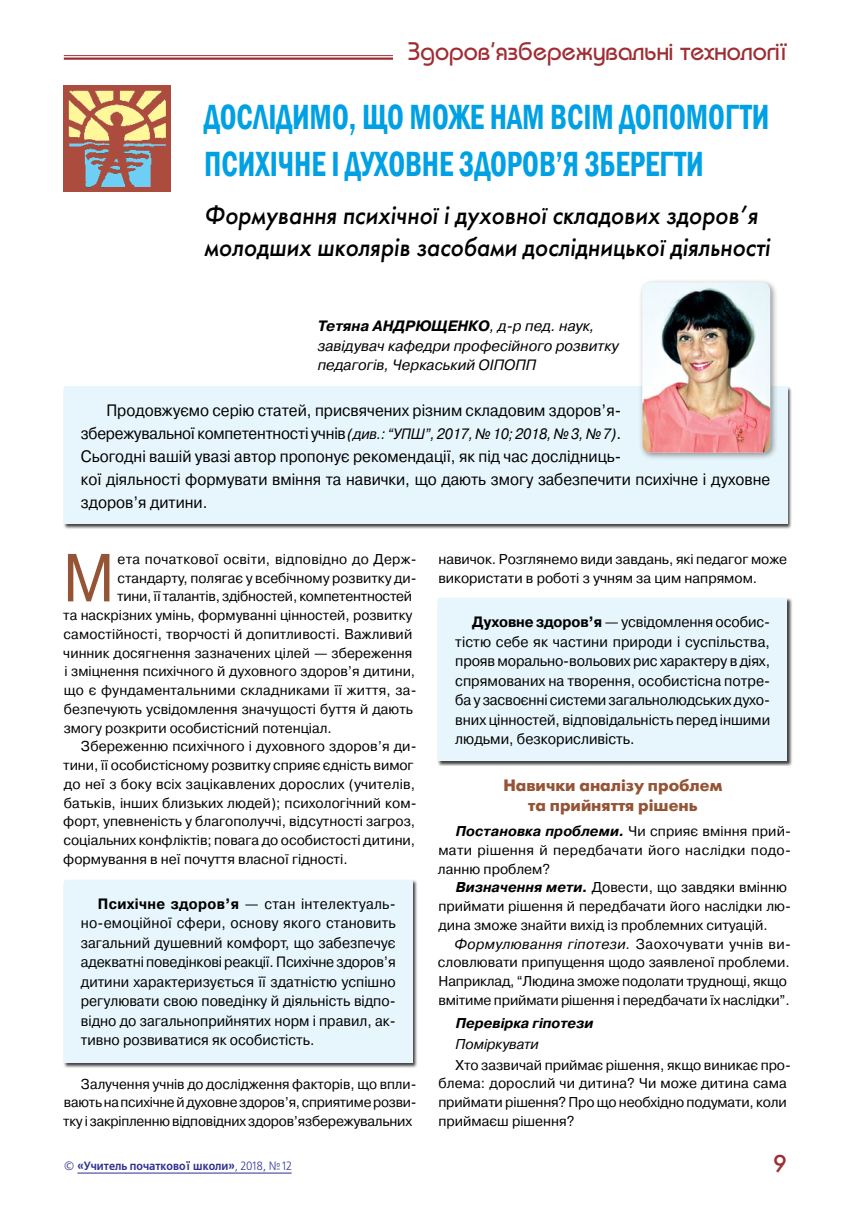
<style>
.page{position:relative;width:851px;height:1212px;background:#fff}
.page>*{position:absolute;margin:0;border:0;box-sizing:border-box;transform-origin:0 0}
.Текст{font:67.8px "Pragmatica C";color:#955436;scale:.85 1}
.Заголовок{font:600 condensed 36px "Franklin Gothic";color:#00a1e4;scale:.83 1}
.Подзаголовок_статьи{font:italic 27px/31.2px "Futura Medium C";color:#000;scale:.92 1}
.Рубрика{font:500 25.5px "Bauhaus C";color:#9f2d33}
.t1{font:25.5px "Futura Medium C";color:#9f2d33}
.Врез{font:16.5px/23.1px "Pragmatica C";color:#000;scale:.93 1}
.Подзаголовок2__копия{font:700 16.5px/19.8px "Futuris C";color:#955436;text-align:center}
.Плашка__в_тексті{font:15px/19.5px "Pragmatica C";color:#000;text-align:justify;scale:.94 1}
.Плашка__в_тексті-2{font:15px/19.5px "Pragmatica C";color:#000;text-align:justify;scale:.95 1}
.Автор{font:italic 15px/19.5px "Pragmatica C";color:#000}
.Текст-2{font:14.25px/18.8px "Pragmatica C";color:#000}
.Текст-3{font:14.25px/18.8px "Pragmatica C";color:#000;text-align:justify;scale:.96 1}
.Текст-4{font:14.25px/18.8px "Pragmatica C";letter-spacing:.025em;color:#000}
.Текст-5{font:14.25px "Pragmatica C";letter-spacing:.02em;color:#000}
.Пункти{font:italic 700 14.25px "Pragmatica C";color:#000}
.Курсив_2{font:italic 14.25px "Pragmatica C";color:#000}
.t2{font:700 12px "Free Set C";color:#2e3092;scale:.9 1}
.s1{font-weight:700}
.s2{font-style:italic;font-size:15px}
.s3{font-weight:700;font-style:italic}
.s4{font-style:italic}
.s5{font-weight:400}
</style>
<div class="page">
<hr style="left:64px;top:55px;width:723px;height:1px;background:#9f2d33">
<hr style="left:64px;top:57px;width:723px;height:3px;background:#9f2d33">
<div style="left:63px;top:386px;width:729px;height:143px;background:#000;opacity:.75"></div>
<div style="left:64px;top:387px;width:723px;height:137px;background:#e7f6fd"></div>
<img style="left:64px;top:85px;width:106px;height:106px">
<div style="left:638px;top:278px;width:139px;height:183px;background:#000;opacity:.43"></div>
<img style="left:642px;top:283px;width:128px;height:170px">
<div style="left:393px;top:41px;width:394px;height:33px;background:#fff"></div>
<div style="left:63px;top:879px;width:355px;height:189px;background:#000;opacity:.75"></div>
<div style="left:64px;top:880px;width:348px;height:182px;background:#e7f6fd"></div>
<div style="left:437px;top:597px;width:355px;height:169px;background:#000;opacity:.75"></div>
<div style="left:438px;top:598px;width:349px;height:163px;background:#e7f6fd"></div>
<hr style="left:77px;top:1173px;width:214px;height:1px;background:#2e3092">
<p class="Рубрика" style="left:408px;top:37px;width:381px">Здоров’язбережувальні технології</p>
<p class="Заголовок" style="left:204px;top:93px;width:682px">ДОСЛІДИМО, ЩО МОЖЕ НАМ ВСІМ ДОПОМОГТИ</p>
<p class="Заголовок" style="left:204px;top:140px;width:603px">ПСИХІЧНЕ І ДУХОВНЕ ЗДОРОВ’Я ЗБЕРЕГТИ</p>
<p class="Подзаголовок_статьи" style="left:204px;top:200px;width:616px">Формування психічної і духовної складових здоров’я молодших школярів засобами дослідницької діяльності</p>
<p class="Автор" style="left:317px;top:316px;width:302px"><span class="s1">Тетяна АНДРЮЩЕНКО</span>, д-р пед. наук, завідувач кафедри професійного розвитку педагогів, Черкаський ОІПОПП</p>
<p class="Врез" style="left:81px;top:398px;width:742px;text-indent:26px">Продовжуємо серію статей, присвячених різним складовим здоров’я-<br>збережувальної компетентності учнів <span class="s2">(див.: “УПШ”, 2017, № 10; 2018, № 3, № 7)</span>.<br>Сьогодні вашій увазі автор пропонує рекомендації, як під час дослідниць-<br>кої діяльності формувати вміння та навички, що дають змогу забезпечити психічне і духовне здоров’я дитини.</p>
<p class="Текст" style="left:63px;top:540px;width:62px">М</p>
<p class="Текст-5" style="left:117px;top:551px;width:300px">ета початкової освіти, відповідно до Держ-</p>
<p class="Текст-2" style="left:117px;top:568px;width:300px">стандарту, полягає у всебічному розвитку ди-</p>
<p class="Текст-2" style="left:117px;top:587px;width:296px">тини, її талантів, здібностей, компетентностей</p>
<p class="Текст-2" style="left:63px;top:606px;width:350px">та наскрізних умінь, формуванні цінностей, розвитку</p>
<p class="Текст-2" style="left:64px;top:625px;width:350px">самостійності, творчості й допитливості. Важливий</p>
<p class="Текст-2" style="left:63px;top:643px;width:350px">чинник досягнення зазначених цілей — збереження</p>
<p class="Текст-2" style="left:64px;top:662px;width:352px">і зміцнення психічного й духовного здоров’я дитини,</p>
<p class="Текст-2" style="left:64px;top:681px;width:354px">що є фундаментальними складниками її життя, за-</p>
<p class="Текст-2" style="left:64px;top:700px;width:350px">безпечують усвідомлення значущості буття й дають</p>
<p class="Текст-2" style="left:64px;top:718px;width:269px">змогу розкрити особистісний потенціал.</p>
<p class="Текст-2" style="left:63px;top:737px;width:355px;text-indent:18px">Збереженню психічного і духовного здоров’я ди&shy;тини, її особистісному розвитку сприяє єдність вимог до неї з боку всіх зацікавлених дорослих (учителів, батьків, інших близьких людей); психологічний ком&shy;форт, упевненість у благополуччі, відсутності загроз, соціальних конфліктів; повага до особистості дитини, формування в неї почуття власної гідності.</p>
<p class="Плашка__в_тексті" style="left:81px;top:894px;width:336px;text-indent:17px"><span class="s1">Психічне здоров’я</span> — стан інтелектуаль&shy;но-емоційної сфери, основу якого становить загальний душевний комфорт, що забезпечує адекватні поведінкові реакції. Психічне здоров’я дитини характеризується її здатністю успішно регулювати свою поведінку й діяльність відпо&shy;відно до загальноприйнятих норм і правил, ак&shy;тивно розвиватися як особистість.</p>
<p class="Текст-3" style="left:63px;top:1074px;width:369px;text-indent:18px">Залучення учнів до дослідження факторів, що впли&shy;ваютьнапсихічнейдуховнездоров’я,сприятимерозви&shy;тку і закріпленню відповідних здоров’язбережувальних</p>
<p class="Текст-2" style="left:438px;top:550px;width:350px">навичок. Розглянемо види завдань, які педагог може використати в роботі з учням за цим напрямом.</p>
<p class="Плашка__в_тексті-2" style="left:455px;top:612px;width:333px;text-indent:17px"><span class="s1">Духовне здоров’я</span> — усвідомлення особис&shy;тістю себе як частини природи і суспільства, прояв морально-вольових рис характеру в діях, спрямованих на творення, особистісна потре&shy;ба у засвоєнні системи загальнолюдських духо&shy;вних цінностей, відповідальність перед іншими людьми, безкорисливість.</p>
<p class="Подзаголовок2__копия" style="left:503px;top:776px;width:220px">Навички аналізу проблем та прийняття рішень</p>
<p class="Текст-4" style="left:438px;top:822px;width:354px;text-indent:18px"><span class="s3">Постановка проблеми.</span> Чи сприяє вміння прий&shy;мати рішення й передбачати його наслідки подо&shy;ланню проблем?</p>
<p class="Текст-2" style="left:438px;top:878px;width:354px;text-indent:17px"><span class="s3">Визначення мети.</span> Довести, що завдяки вмінню приймати рішення й передбачати його наслідки лю&shy;дина зможе знайти вихід із проблемних ситуацій.</p>
<p class="Текст-2" style="left:438px;top:934px;width:354px;text-indent:17px"><span class="s4">Формулювання гіпотези.</span> Заохочувати учнів ви&shy;словлювати припущення щодо заявленої проблеми.<br>Наприклад, “Людина зможе подолати труднощі, якщо вмітиме приймати рішення і передбачати їх наслідки”.</p>
<p class="Пункти" style="left:455px;top:1015px;width:139px">Перевірка гіпотези</p>
<p class="Курсив_2" style="left:455px;top:1036px;width:85px">Поміркувати</p>
<p class="Текст-2" style="left:438px;top:1055px;width:354px;text-indent:17px">Хто зазвичай приймає рішення, якщо виникає про&shy;блема: дорослий чи дитина? Чи може дитина сама приймати рішення? Про що необхідно подумати, коли приймаєш рішення?</p>
<p class="t2" style="left:64px;top:1159px;width:254px"><span class="s5">©</span> «Учитель початкової школи»<span class="s5">, 2018, №12</span></p>
<h3 class="t1" style="left:772px;top:1149px;width:16px">9</h3>
</div>
